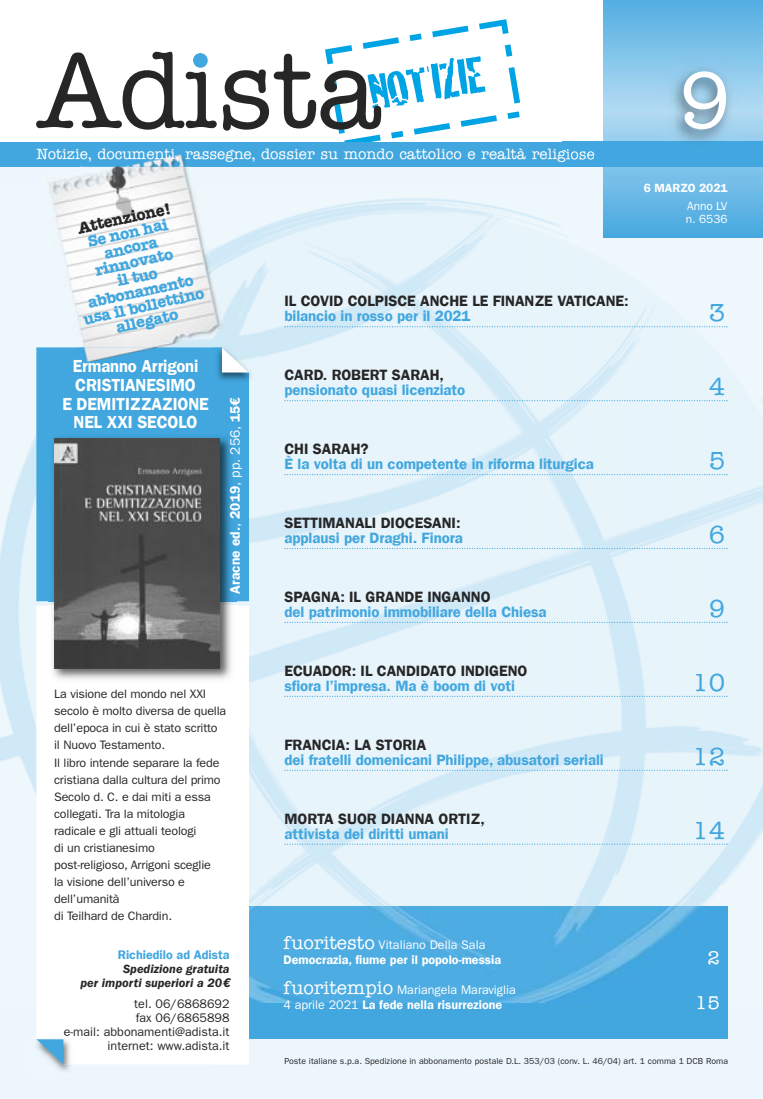
<style>
.page{position:relative;width:763px;height:1099px;background:#fff}
.page>*{position:absolute;margin:0;border:0;box-sizing:border-box;transform-origin:0 0}
.t1{font:500 108.5px "American Typewriter LT";letter-spacing:-.005em;color:#272627}
.t2{font:500 80px "American Typewriter LT";color:#fff}
.t3{font:500 25px "American Typewriter LT";color:#42a7df}
.t4{font:500 18.75px "American Typewriter LT";color:#fff}
.t5{font:600 17.5px/18.8px "Franklin Gothic LT";letter-spacing:-.01em;color:#fff;text-align:center;scale:.95 1}
.t6{font:700 16.5px/15px "American Typewriter";color:#42a7df;text-align:center}
.t7{font:700 16.5px "American Typewriter";color:#272627}
.t8{font:600 15px "Franklin Gothic LT";letter-spacing:-.005em;color:#42a7df}
.t9{font:600 15px "Franklin Gothic LT";letter-spacing:-.005em;color:#272627}
.t10{font:500 15px "American Typewriter LT";color:#fff}
.t11{font:600 13.75px "Franklin Gothic LT";color:#fff}
.t12{font:12.5px/13.8px "Franklin Gothic LT";color:#272627;text-align:right}
.t13{font:12.5px/15px "Franklin Gothic LT";color:#fff}
.t14{font:600 12.5px/15px "Franklin Gothic LT";color:#fff}
.t15{font:italic 600 12.5px/13.8px "Franklin Gothic LT";color:#272627;text-align:right}
.t16{font:600 12.5px "Franklin Gothic LT";color:#42a7df}
.t17{font:12.25px/17.1px "Franklin Gothic LT";letter-spacing:-.015em;color:#272627}
.t18{font:11.88px/12.5px "Franklin Gothic LT";letter-spacing:-.005em;color:#fff}
.t19{font:600 11.88px "Franklin Gothic LT";letter-spacing:-.005em;color:#fff}
.t20{font:8.75px "Franklin Gothic LT";letter-spacing:.005em;color:#272627}
.s1{font-weight:400}
.s2{font-family:"American Typewriter LT";font-weight:500;font-size:18.75px}
.s3{font-weight:600}
</style>
<div class="page">
<svg style="left:325px;top:19px;width:196px;height:123px"></svg>
<div style="left:0;top:152px;width:763px;height:946px;background:#ecf6fc"></div>
<img style="left:0;top:198px;width:763px;height:807px">
<svg style="left:603px;top:0;width:160px;height:237px;background:#64b6e4"></svg>
<div style="left:0;top:142px;width:763px;height:25px;background:#42a7df"></div>
<div style="left:248px;top:906px;width:479px;height:132px;background:#42a7df"></div>
<img style="left:249px;top:906px;width:450px;height:96px">
<div style="left:36px;top:347px;width:213px;height:254px;background:#42a7df"></div>
<div style="left:36px;top:605px;width:213px;height:459px;background:#fff"></div>
<img style="left:49px;top:432px;width:187px;height:252px">
<img style="left:54px;top:438px;width:166px;height:230px">
<img style="left:226px;top:343px;width:33px;height:42px">
<img style="left:214px;top:347px;width:35px;height:38px">
<svg style="left:222px;top:347px;width:27px;height:25px"></svg>
<img style="left:54px;top:1064px;width:16px;height:7px">
<svg style="left:36px;top:1034px;width:37px;height:30px"></svg>
<img style="left:49px;top:167px;width:142px;height:21px">
<img style="left:42px;top:188px;width:184px;height:159px">
<img style="left:80px;top:154px;width:110px;height:13px">
<img style="left:77px;top:347px;width:82px;height:17px">
<div style="left:193px;top:53px;width:15px;height:15px;background:#42a7df;border-radius:50%"></div>
<img style="left:562px;top:56px;width:201px;height:124px">
<svg style="left:284px;top:326px;width:443px;height:1px"></svg>
<svg style="left:284px;top:400px;width:443px;height:1px"></svg>
<svg style="left:284px;top:474px;width:443px;height:1px"></svg>
<svg style="left:284px;top:548px;width:443px;height:1px"></svg>
<svg style="left:284px;top:621px;width:443px;height:2px"></svg>
<svg style="left:284px;top:695px;width:443px;height:2px"></svg>
<svg style="left:284px;top:769px;width:443px;height:2px"></svg>
<svg style="left:284px;top:843px;width:443px;height:1px"></svg>
<h1 class="t1" style="left:37px;top:48px;width:346px">Adista</h1>
<p class="t10" style="left:36px;top:148px;width:560px">Notizie, documenti, rassegne, dossier su mondo cattolico e realtà religiose</p>
<h2 class="t2" style="left:678px;top:69px;width:54px">9</h2>
<h3 class="t7" style="left:76px;top:218px;width:97px;rotate:-12deg">Attenzione!</h3>
<h3 class="t6" style="left:66px;top:238px;width:125px;rotate:-12deg">Se non hai ancora rinnovato<br>il tuo abbonamento usa il bollettino allegato</h3>
<h3 class="t5" style="left:62px;top:358px;width:156px">Ermanno Arrigoni<br>CRISTIANESIMO<br>E DEMITIZZAZIONE<br>NEL XXI SECOLO</h3>
<p class="t11" style="left:230px;top:593px;width:197px;rotate:-90deg">Aracne ed.<span class="s1">,</span> 2019<span class="s1">, pp. 256,</span> 15€</p>
<p class="t17" style="left:54px;top:686px;width:174px">La visione del mondo nel XXI secolo è molto diversa de quella dell’epoca in cui è stato scritto il Nuovo Testamento.<br>Il libro intende separare la fede cristiana dalla cultura del primo<br>Secolo d. C. e dai miti a essa collegati. Tra la mitologia radicale e gli attuali teologi<br>di un cristianesimo post-religioso, Arrigoni sceglie<br>la visione dell’universo e dell’umanità<br>di Teilhard de Chardin.</p>
<p class="t16" style="left:118px;top:950px;width:113px">Richiedilo ad Adista</p>
<p class="t15" style="left:81px;top:963px;width:150px">Spedizione gratuita<br>per importi superiori a 20€</p>
<p class="t12" style="left:64px;top:998px;width:167px">tel. 06/6868692<br>fax 06/6865898<br>e-mail: abbonamenti@adista.it internet: www.adista.it</p>
<p class="t19" style="left:644px;top:183px;width:85px">6 MARZO 2021</p>
<p class="t18" style="left:686px;top:201px;width:43px">Anno LV n. 6536</p>
<p class="t9" style="left:284px;top:296px;width:346px">IL COVID COLPISCE ANCHE LE FINANZE VATICANE:</p>
<p class="t8" style="left:284px;top:311px;width:187px">bilancio in rosso per il 2021</p>
<h3 class="t3" style="left:709px;top:303px;width:18px">3</h3>
<p class="t9" style="left:284px;top:370px;width:161px">CARD. ROBERT SARAH,</p>
<p class="t8" style="left:284px;top:385px;width:182px">pensionato quasi licenziato</p>
<h3 class="t3" style="left:709px;top:377px;width:18px">4</h3>
<p class="t9" style="left:284px;top:444px;width:86px">CHI SARAH?</p>
<p class="t8" style="left:284px;top:459px;width:311px">È la volta di un competente in riforma liturgica</p>
<h3 class="t3" style="left:709px;top:451px;width:18px">5</h3>
<p class="t9" style="left:284px;top:518px;width:178px">SETTIMANALI DIOCESANI:</p>
<p class="t8" style="left:284px;top:533px;width:180px">applausi per Draghi. Finora</p>
<h3 class="t3" style="left:709px;top:525px;width:18px">6</h3>
<p class="t9" style="left:284px;top:592px;width:208px">SPAGNA: IL GRANDE INGANNO</p>
<p class="t8" style="left:284px;top:607px;width:264px">del patrimonio immobiliare della Chiesa</p>
<h3 class="t3" style="left:709px;top:599px;width:18px">9</h3>
<p class="t9" style="left:284px;top:665px;width:244px">ECUADOR: IL CANDIDATO INDIGENO</p>
<p class="t8" style="left:284px;top:680px;width:232px">sfiora l’impresa. Ma è boom di voti</p>
<h3 class="t3" style="left:692px;top:673px;width:34px">10</h3>
<p class="t9" style="left:284px;top:739px;width:143px">FRANCIA: LA STORIA</p>
<p class="t8" style="left:284px;top:754px;width:321px">dei fratelli domenicani Philippe, abusatori seriali</p>
<h3 class="t3" style="left:692px;top:746px;width:34px">12</h3>
<p class="t9" style="left:284px;top:813px;width:202px">MORTA SUOR DIANNA ORTIZ,</p>
<p class="t8" style="left:284px;top:828px;width:166px">attivista dei diritti umani</p>
<h3 class="t3" style="left:692px;top:820px;width:34px">14</h3>
<p class="t14" style="left:283px;top:938px;width:219px"><span class="s2">fuoritesto</span> <span class="s1">Vitaliano Della Sala<br></span>Democrazia, fiume per il popolo-messia</p>
<p class="t13" style="left:283px;top:983px;width:234px"><span class="s2">fuoritempio</span> Mariangela Maraviglia<br>4 aprile 2021 <span class="s3">La fede nella risurrezione</span></p>
<h3 class="t4" style="left:707px;top:950px;width:14px">2</h3>
<h3 class="t4" style="left:695px;top:995px;width:26px">15</h3>
<p class="t20" style="left:284px;top:1057px;width:445px">Poste italiane s.p.a. Spedizione in abbonamento postale D.L. 353/03 (conv. L. 46/04) art. 1 comma 1 DCB Roma</p>
</div>
